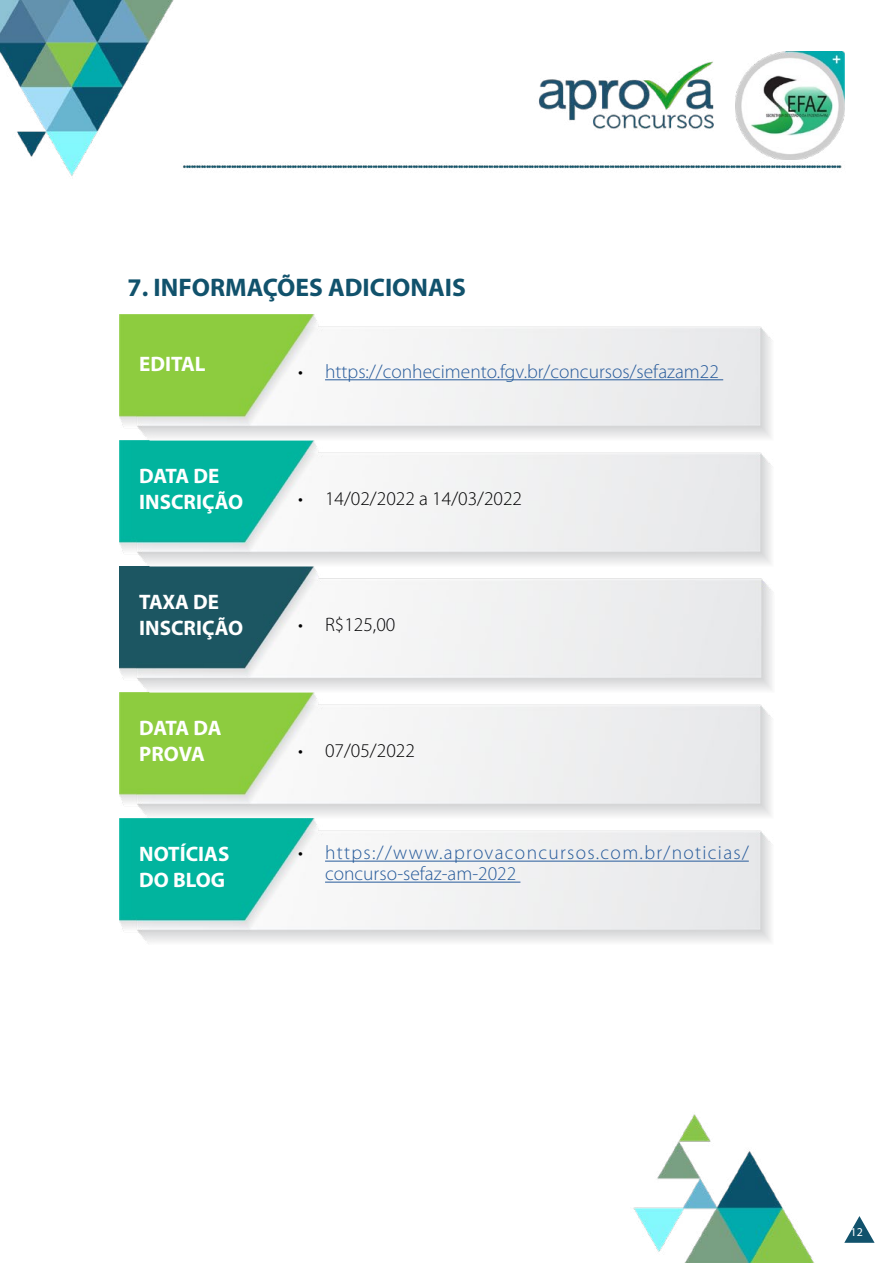
<style>
.page{position:relative;width:893px;height:1263px;background:#fff}
.page>*{position:absolute;margin:0;border:0;box-sizing:border-box;transform-origin:0 0}
.t1{font:700 25.5px "Myriad Pro";color:#11526c}
.t2{font:700 21px/25.2px "Myriad Pro";color:#fff}
.t3{font:300 19.5px/21px "Myriad Pro";letter-spacing:.07em;color:#275b9b}
.t4{font:300 19.5px "Myriad Pro";color:#275b9b}
.t5{font:300 19.5px "Myriad Pro";color:#020203}
.t6{font:12px "Myriad Pro";color:#fff}
.s1{color:#000}
</style>
<div class="page">
<img style="left:0;top:0;width:845px;height:1263px">
<svg style="left:844px;top:1216px;width:31px;height:27px"></svg>
<img style="left:736px;top:51px;width:108px;height:108px">
<img style="left:119px;top:693px;width:654px;height:252px">
<img style="left:119px;top:566px;width:656px;height:127px">
<img style="left:119px;top:315px;width:654px;height:252px">
<hr style="left:325px;top:379px;width:398px;height:1px;background:#275b9b">
<hr style="left:325px;top:861px;width:424px;height:1px;background:#275b9b">
<hr style="left:325px;top:882px;width:195px;height:1px;background:#275b9b">
<h1 class="t1" style="left:128px;top:270px;width:340px">7. INFORMAÇÕES ADICIONAIS</h1>
<p class="t2" style="left:139px;top:350px;width:68px">EDITAL</p>
<p class="t2" style="left:139px;top:463px;width:105px">DATA DE<br>INSCRIÇÃO</p>
<p class="t2" style="left:139px;top:589px;width:105px">TAXA DE<br>INSCRIÇÃO</p>
<p class="t2" style="left:139px;top:715px;width:84px">DATA DA<br>PROVA</p>
<p class="t4" style="left:298px;top:361px;width:422px"><span class="s1">•</span> https://conhecimento.fgv.br/concursos/sefazam22</p>
<p class="t5" style="left:298px;top:488px;width:226px">• 14/02/2022 a 14/03/2022</p>
<p class="t5" style="left:298px;top:614px;width:99px">• R$125,00</p>
<p class="t5" style="left:298px;top:740px;width:118px">• 07/05/2022</p>
<p class="t2" style="left:139px;top:841px;width:92px">NOTÍCIAS<br>DO BLOG</p>
<p class="t3" style="left:325px;top:842px;width:425px;text-indent:-27px"><span class="s1">•</span> https://www.aprovaconcursos.com.br/noticias/ concurso-sefaz-am-2022</p>
<p class="t6" style="left:851px;top:1225px;width:14px">12</p>
</div>
